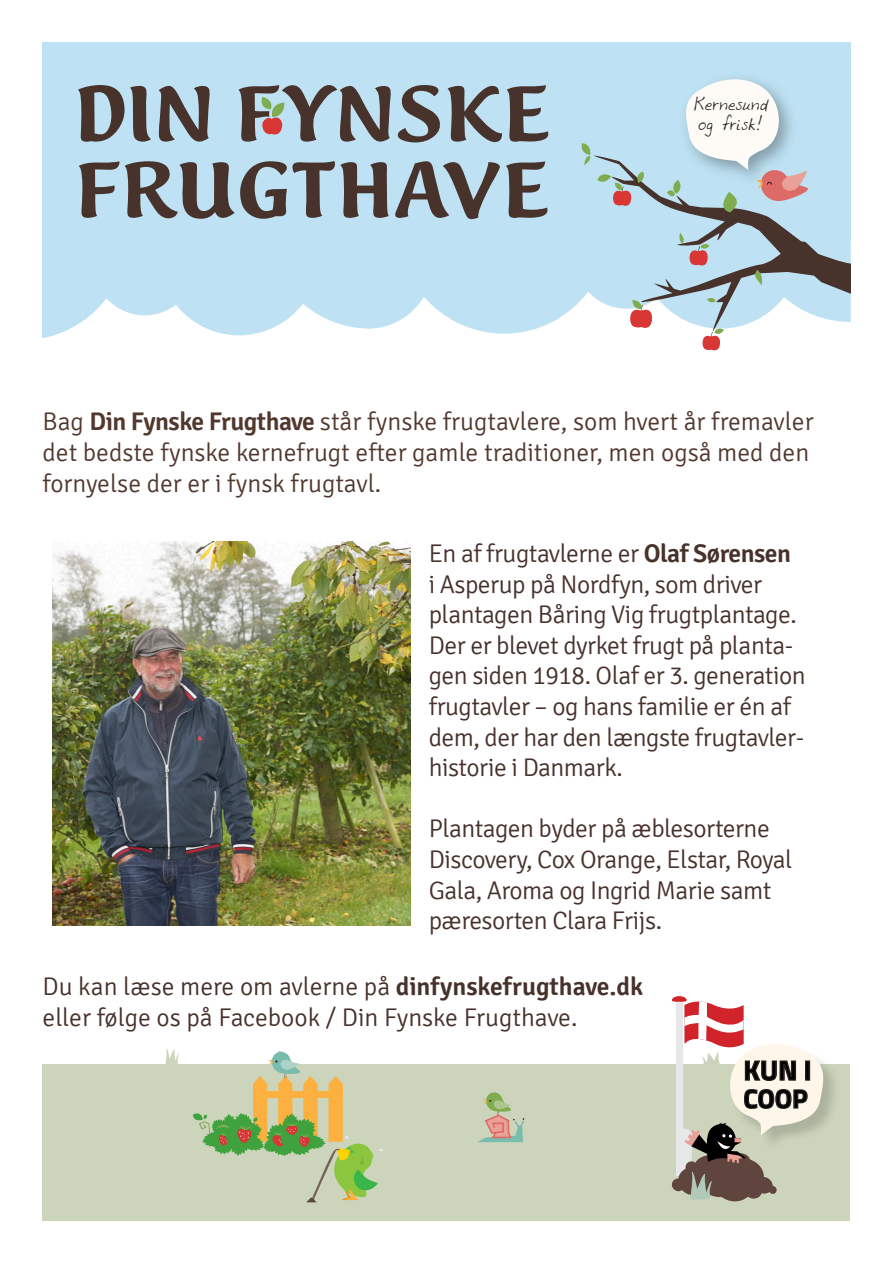
<style>
.page{position:relative;width:893px;height:1263px;background:#fff}
.page>*{position:absolute;margin:0;border:0;box-sizing:border-box;transform-origin:0 0}
.t1{font:700 27.9px "Titillium Web";color:#000001}
.t2{font:700 26.4px "Titillium Web";color:#000001}
.t3{font:300 25.5px/30.6px "Signika";letter-spacing:-.02em;color:#47312b}
.t4{font:300 25.5px/30.6px "Signika";color:#51382f}
.t5{font:300 25.5px/30.6px "Signika";color:#47312b}
.t6{font:19.5px/19.5px "Billy Script";letter-spacing:.01em;color:#231f20}
.s1{font-weight:600}
</style>
<div class="page">
<svg style="left:370px;top:242px;width:481px;height:92px;background:#c6e5f4"></svg>
<svg style="left:43px;top:242px;width:327px;height:95px;fill:#bee2f3"></svg>
<div style="left:43px;top:43px;width:808px;height:199px;background:#bee2f3"></div>
<img style="left:52px;top:541px;width:358px;height:385px">
<svg style="left:79px;top:161px;width:469px;height:58px"></svg>
<svg style="left:78px;top:85px;width:470px;height:57px"></svg>
<svg style="left:585px;top:155px;width:265px;height:179px;fill:#bee2f3"></svg>
<svg style="left:707px;top:297px;width:9px;height:8px"></svg>
<svg style="left:753px;top:270px;width:9px;height:15px"></svg>
<svg style="left:581px;top:143px;width:10px;height:22px"></svg>
<svg style="left:628px;top:300px;width:26px;height:29px"></svg>
<svg style="left:701px;top:327px;width:23px;height:24px"></svg>
<svg style="left:597px;top:172px;width:50px;height:35px"></svg>
<svg style="left:679px;top:233px;width:30px;height:33px"></svg>
<div style="left:43px;top:1064px;width:807px;height:156px;background:#ccd5bb"></div>
<svg style="left:165px;top:1048px;width:14px;height:16px"></svg>
<svg style="left:478px;top:1092px;width:46px;height:50px"></svg>
<svg style="left:193px;top:1051px;width:190px;height:151px"></svg>
<div style="left:730px;top:1044px;width:111px;height:108px;background:#231f20;opacity:.2"></div>
<svg style="left:672px;top:996px;width:151px;height:205px"></svg>
<svg style="left:667px;top:78px;width:141px;height:134px"></svg>
<p class="t6" style="left:693px;top:94px;width:76px">Kernesund og frisk!</p>
<p class="t4" style="left:43px;top:407px;width:773px">Bag <span class="s1">Din Fynske Frugthave</span> står fynske frugtavlere, som hvert år fremavler det bedste fynske kernefrugt efter gamle traditioner, men også med den fornyelse der er i fynsk frugtavl.</p>
<p class="t3" style="left:429px;top:539px;width:378px">En af frugtavlerne er <span class="s1">Olaf Sørensen<br></span>i Asperup på Nordfyn, som driver plantagen Båring Vig frugtplantage.<br>Der er blevet dyrket frugt på planta&shy;gen siden 1918. Olaf er 3. generation frugtavler – og hans familie er én af dem, der har den længste frugtavler&shy;historie i Danmark.</p>
<p class="t3" style="left:429px;top:814px;width:365px">Plantagen byder på æblesorterne<br>Discovery, Cox Orange, Elstar, Royal<br>Gala, Aroma og Ingrid Marie samt pæresorten Clara Frijs.</p>
<p class="t5" style="left:43px;top:971px;width:602px">Du kan læse mere om avlerne på <span class="s1">dinfynskefrugthave.dk </span>eller følge os på Facebook / Din Fynske Frugthave.</p>
<p class="t1" style="left:743px;top:1049px;width:70px">KUN I</p>
<p class="t2" style="left:743px;top:1078px;width:66px">COOP</p>
</div>
